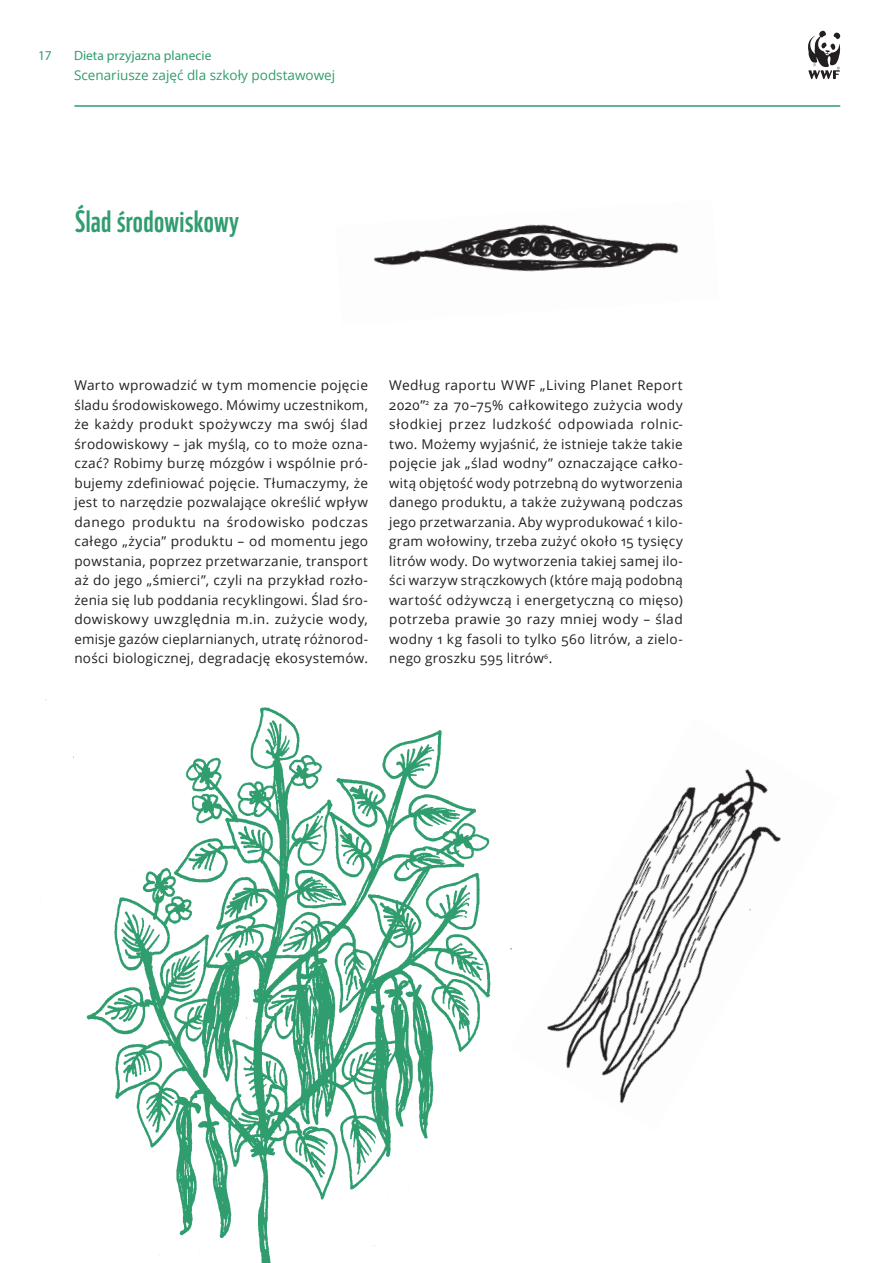
<style>
.page{position:relative;width:893px;height:1263px;background:#fff}
.page>*{position:absolute;margin:0;border:0;box-sizing:border-box;transform-origin:0 0}
.t1{font:30px "WWF";letter-spacing:.01em;color:#309d6e}
.body{font:13.5px/19.5px "Open Sans";letter-spacing:.02em;color:#231f20;text-align:justify}
.t2{font:13.5px "Open Sans";color:#309d6e}
.t3{font:13.5px "Myriad Pro";color:#309d6e}
</style>
<div class="page">
<svg style="left:808px;top:30px;width:33px;height:49px"></svg>
<hr style="left:74px;top:105px;width:766px;height:2px;background:#309d6e">
<img style="left:40px;top:699px;width:451px;height:564px">
<img style="left:510px;top:769px;width:271px;height:335px">
<img style="left:374px;top:224px;width:305px;height:48px">
<p class="t3" style="left:38px;top:48px;width:15px">17</p>
<p class="t3" style="left:74px;top:48px;width:139px">Dieta przyjazna planecie</p>
<p class="t2" style="left:74px;top:66px;width:263px">Scenariusze zajęć dla szkoły podstawowej</p>
<p class="t1" style="left:74px;top:198px;width:166px">Ślad środowiskowy</p>
<p class="body" style="left:74px;top:375px;width:295px">Warto wprowadzić w tym momencie pojęcie śladu środowiskowego. Mówimy uczestnikom, że każdy produkt spożywczy ma swój ślad środowiskowy – jak myślą, co to może ozna&shy;czać? Robimy burzę mózgów i wspólnie pró&shy;bujemy zdefiniować pojęcie. Tłumaczymy, że jest to narzędzie pozwalające określić wpływ danego produktu na środowisko podczas całego „życia” produktu – od momentu jego powstania, poprzez przetwarzanie, transport aż do jego „śmierci”, czyli na przykład rozło&shy;żenia się lub poddania recyklingowi. Ślad śro&shy;dowiskowy uwzględnia m.in. zużycie wody, emisje gazów cieplarnianych, utratę różnorod&shy;ności biologicznej, degradację ekosystemów.</p>
<p class="body" style="left:389px;top:375px;width:295px">Według raportu WWF „Living Planet Report 2020”<sup>2</sup> za 70–75% całkowitego zużycia wody słodkiej przez ludzkość odpowiada rolnic&shy;two. Możemy wyjaśnić, że istnieje także takie pojęcie jak „ślad wodny” oznaczające całko&shy;witą objętość wody potrzebną do wytworzenia danego produktu, a także zużywaną podczas jego przetwarzania. Aby wyprodukować 1 kilo&shy;gram wołowiny, trzeba zużyć około 15 tysięcy litrów wody. Do wytworzenia takiej samej ilo&shy;ści warzyw strączkowych (które mają podobną wartość odżywczą i energetyczną co mięso) potrzeba prawie 30 razy mniej wody – ślad wodny 1 kg fasoli to tylko 560 litrów, a zielo&shy;nego groszku 595 litrów<sup>6</sup>.</p>
</div>
